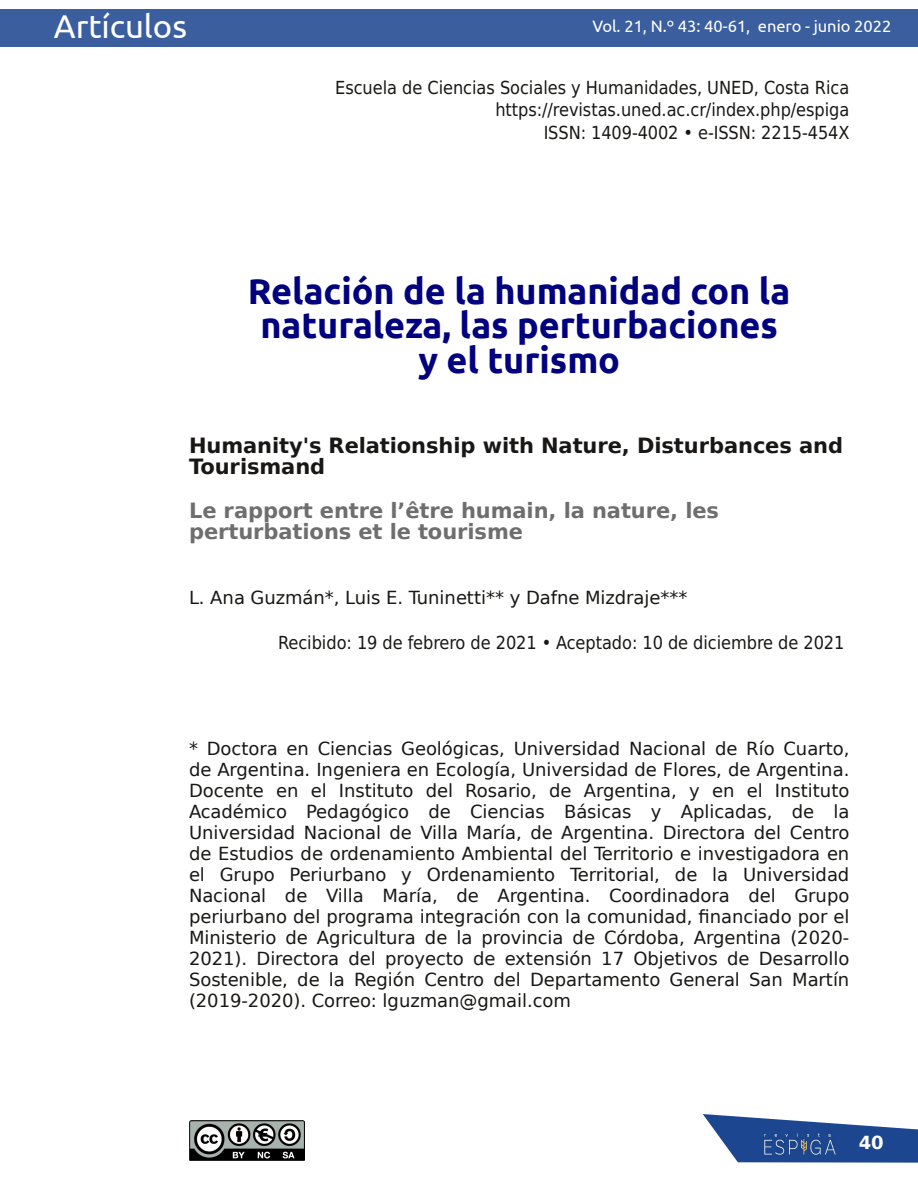
<style>
.page{position:relative;width:918px;height:1188px;background:#fff}
.page>*{position:absolute;margin:0;border:0;box-sizing:border-box;transform-origin:0 0}
.t1{font:700 36px/34.8px "Ubuntu";color:#010180;text-align:center}
.t2{font:33px "Ubuntu";color:#fff}
.t3{font:700 21px/21px "DejaVu Sans";letter-spacing:-.005em;color:#6f6e6e}
.t4{font:700 21px/21px "DejaVu Sans";letter-spacing:-.005em;color:#181715}
.t5{font:18px/21px "DejaVu Sans";letter-spacing:-.005em;color:#181715;text-align:justify}
.t6{font:18px/22.5px "DejaVu Sans Condensed";letter-spacing:-.005em;color:#181715;text-align:right}
.t7{font:700 18px "DejaVu Sans";color:#fff}
.t8{font:16.5px "Ubuntu";color:#fff}
</style>
<div class="page">
<svg style="left:703px;top:1114px;width:215px;height:49px"></svg>
<img style="left:741px;top:1129px;width:118px;height:31px">
<div style="left:0;top:9px;width:918px;height:38px;background:#3a5e9e"></div>
<img style="left:190px;top:1120px;width:114px;height:41px">
<h2 class="t2" style="left:54px;top:8px;width:135px">Artículos</h2>
<p class="t8" style="left:592px;top:17px;width:300px">Vol. 21, N.º 43: 40-61, enero - junio 2022</p>
<p class="t6" style="left:335px;top:76px;width:516px">Escuela de Ciencias Sociales y Humanidades, UNED, Costa Rica https://revistas.uned.ac.cr/index.php/espiga<br>ISSN: 1409-4002 • e-ISSN: 2215-454X</p>
<h1 class="t1" style="left:248px;top:273px;width:544px">Relación de la humanidad con la naturaleza, las perturbaciones y el turismo</h1>
<p class="t4" style="left:189px;top:435px;width:656px">Humanity's Relationship with Nature, Disturbances and<br>Tourismand</p>
<p class="t3" style="left:189px;top:500px;width:531px">Le rapport entre l’être humain, la nature, les perturbations et le tourisme</p>
<p class="t5" style="left:189px;top:587px;width:500px">L. Ana Guzmán*, Luis E. Tuninetti** y Dafne Mizdraje***</p>
<p class="t6" style="left:278px;top:632px;width:568px">Recibido: 19 de febrero de 2021 • Aceptado: 10 de diciembre de 2021</p>
<p class="t5" style="left:189px;top:739px;width:662px">* Doctora en Ciencias Geológicas, Universidad Nacional de Río Cuarto, de Argentina. Ingeniera en Ecología, Universidad de Flores, de Argentina.<br>Docente en el Instituto del Rosario, de Argentina, y en el Instituto Académico Pedagógico de Ciencias Básicas y Aplicadas, de la Universidad Nacional de Villa María, de Argentina. Directora del Centro de Estudios de ordenamiento Ambiental del Territorio e investigadora en el Grupo Periurbano y Ordenamiento Territorial, de la Universidad Nacional de Villa María, de Argentina. Coordinadora del Grupo periurbano del programa integración con la comunidad, financiado por el Ministerio de Agricultura de la provincia de Córdoba, Argentina (2020- 2021). Directora del proyecto de extensión 17 Objetivos de Desarrollo Sostenible, de la Región Centro del Departamento General San Martín (2019-2020). Correo: lguzman@gmail.com</p>
<p class="t7" style="left:859px;top:1132px;width:26px">40</p>
</div>
